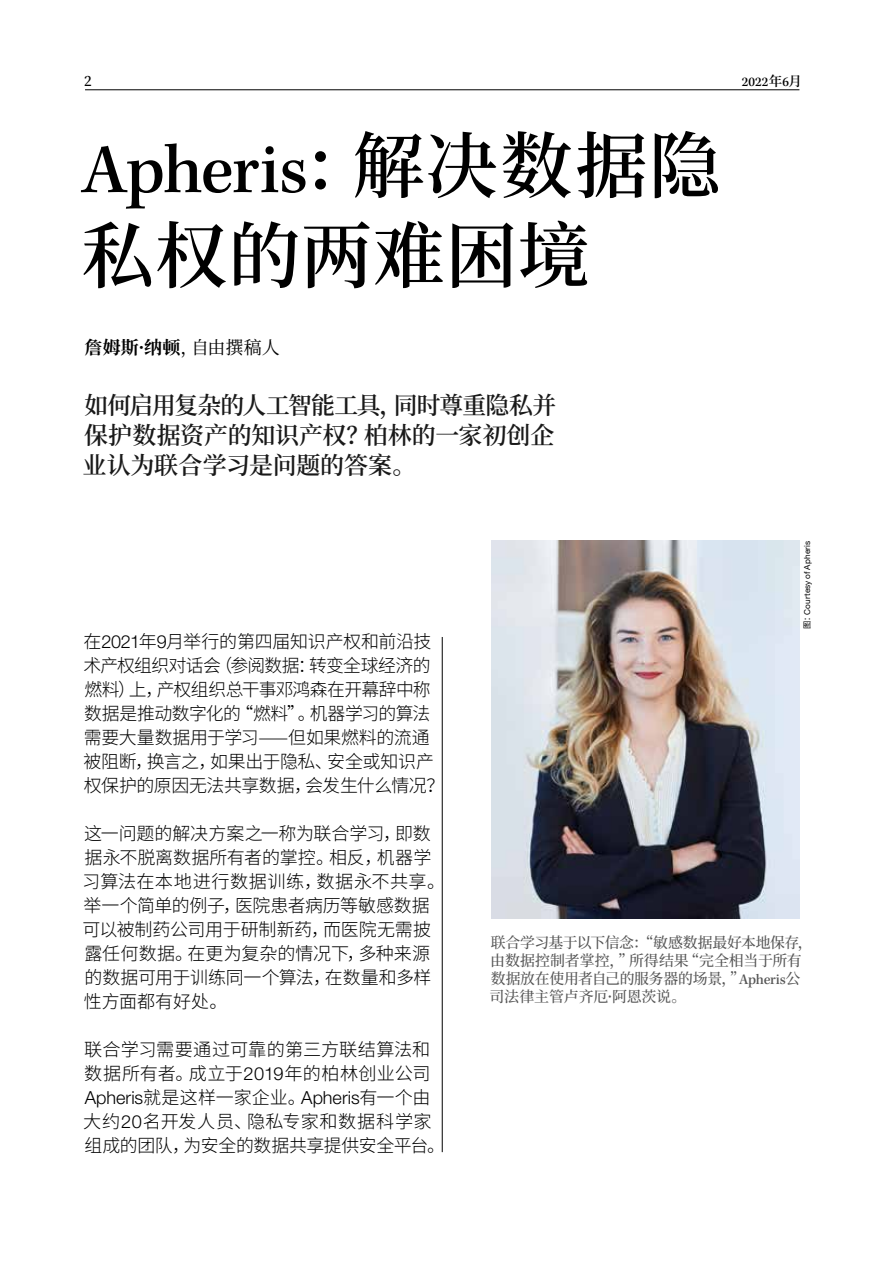
<style>
.page{position:relative;width:893px;height:1263px;background:#fff}
.page>*{position:absolute;margin:0;border:0;box-sizing:border-box;transform-origin:0 0}
.t1{font:500 72px "Kepler Std";letter-spacing:-.02em;color:#000}
.t2{font:600 72px "Noto Serif CJ Ksc";letter-spacing:.005em;color:#000}
.t3{font:600 24px/30px "Noto Serif CJ Ksc";letter-spacing:-.01em;color:#191919;text-align:justify}
.t4{font:300 18px/24px "Noto Sans CJ Ksc";letter-spacing:-.015em;color:#000}
.t5{font:300 18px "Helvetica Neue LT Std";color:#000}
.t6{font:700 18px "Noto Serif CJ Ksc";color:#000}
.t7{font:500 15px/18px "Noto Serif CJ Ksc";letter-spacing:-.015em;color:#555}
.t8{font:500 13.5px "Kepler Std";color:#000}
.t9{font:600 13.5px "Noto Serif CJ Ksc";color:#000}
.t10{font:8.25px "Helvetica Neue LT Std";letter-spacing:.02em;color:#000}
.s1{font-family:"Noto Serif CJ Ksc";font-weight:600}
.s2{font-weight:400}
.s3{font-family:"Noto Sans CJ Ksc"}
.s4{font-family:"Helvetica Neue LT Std"}
.s5{font-family:"Kepler Std"}
</style>
<div class="page">
<hr style="left:85px;top:90px;width:714px;height:1px;background:#000">
<hr style="left:442px;top:637px;width:1px;height:515px;background:#000">
<img style="left:491px;top:540px;width:308px;height:378px">
<p class="t9" style="left:84px;top:74px;width:9px">2</p>
<p class="t8" style="left:742px;top:74px;width:62px">2022<span class="s1">年</span>6<span class="s1">月</span></p>
<h1 class="t1" style="left:82px;top:129px;width:640px">Apheris<span class="s1">：解决数据隐</span></h1>
<h1 class="t2" style="left:82px;top:215px;width:509px">私权的两难困境</h1>
<p class="t6" style="left:85px;top:337px;width:197px">詹姆斯·纳顿<span class="s2">，自由撰稿人</span></p>
<h2 class="t3" style="left:83px;top:391px;width:475px">如何启用复杂的人工智能工具，同时尊重隐私并保护数据资产的知识产权？柏林的一家初创企业认为联合学习是问题的答案。</h2>
<p class="t10" style="left:802px;top:629px;width:90px;rotate:-90deg"><span class="s3">图：</span>Courtesy of Apheris</p>
<p class="t4" style="left:83px;top:630px;width:362px">在<span class="s4">2021</span>年<span class="s4">9</span>月举行的第四届知识产权和前沿技术产权组织对话会（参阅数据：转变全球经济的燃料）上，产权组织总干事邓鸿森在开幕辞中称数据是推动数字化的“燃料”。机器学习的算法需要大量数据用于学习——但如果燃料的流通被阻断，换言之，如果出于隐私、安全或知识产权保护的原因无法共享数据，会发生什么情况？</p>
<p class="t4" style="left:82px;top:822px;width:365px">这一问题的解决方案之一称为联合学习，即数据永不脱离数据所有者的掌控。相反，机器学习算法在本地进行数据训练，数据永不共享。举一个简单的例子，医院患者病历等敏感数据可以被制药公司用于研制新药，而医院无需披露任何数据。在更为复杂的情况下，多种来源的数据可用于训练同一个算法，在数量和多样性方面都有好处。</p>
<p class="t4" style="left:84px;top:1038px;width:348px">联合学习需要通过可靠的第三方联结算法和数据所有者。成立于<span class="s4">2019</span>年的柏林创业公司</p>
<p class="t5" style="left:85px;top:1087px;width:347px">Apheris<span class="s3">就是这样一家企业。</span>Apheris<span class="s3">有一个由</span></p>
<p class="t4" style="left:83px;top:1110px;width:363px">大约<span class="s4">20</span>名开发人员、隐私专家和数据科学家组成的团队，为安全的数据共享提供安全平台。</p>
<p class="t7" style="left:490px;top:934px;width:325px">联合学习基于以下信念：“敏感数据最好本地保存，由数据控制者掌控，”所得结果“完全相当于所有数据放在使用者自己的服务器的场景，”<span class="s5">Apheris</span>公司法律主管卢齐厄·阿恩茨说。</p>
</div>
